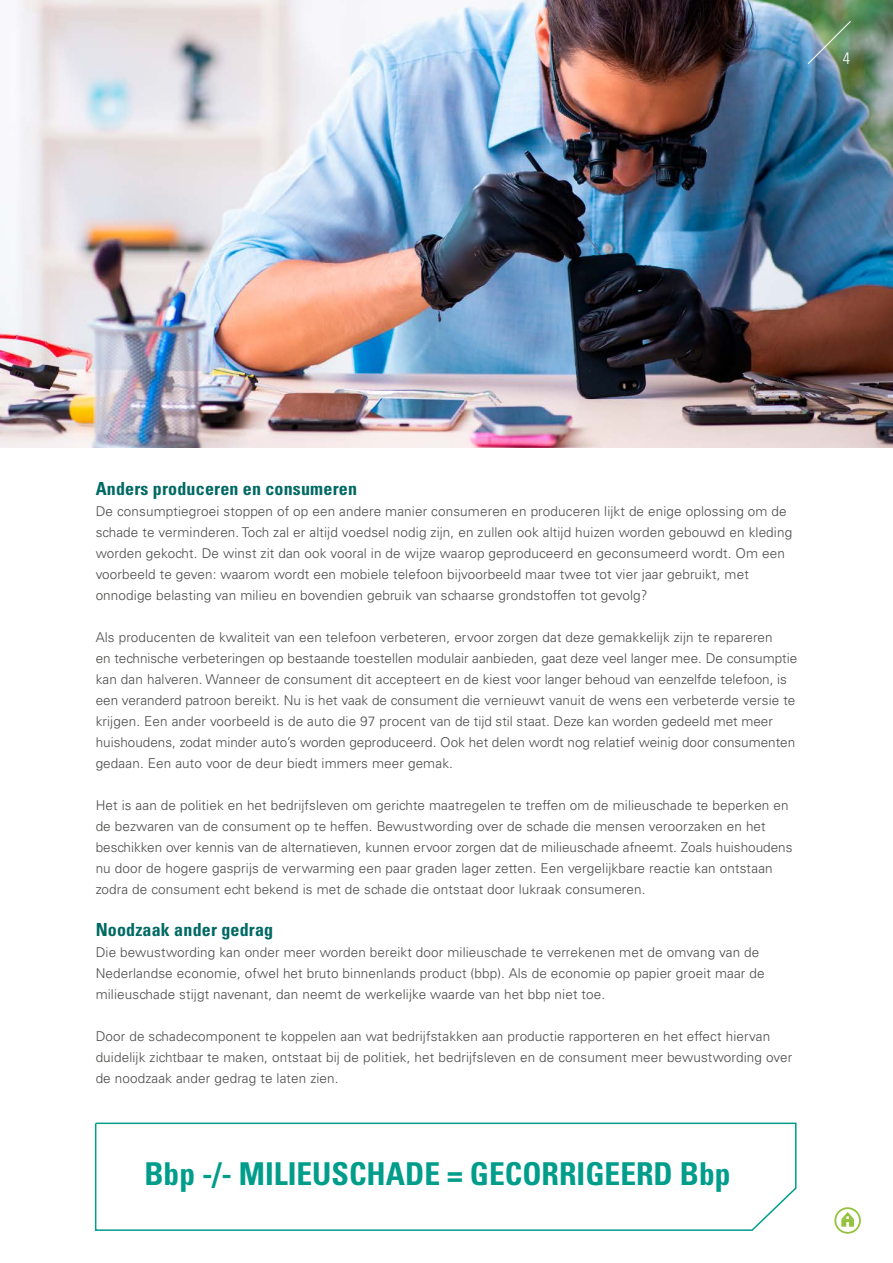
<style>
.page{position:relative;width:893px;height:1263px;background:#fff}
.page>*{position:absolute;margin:0;border:0;box-sizing:border-box;transform-origin:0 0}
.t1{font:700 condensed 31.5px "Univers LT Std";color:#009d8b}
.t2{font:700 condensed 18px "Univers LT Std";letter-spacing:.01em;color:#006963}
.t3{font:300 condensed 16.5px "Univers LT Std";color:#fff}
.t4{font:300 13.5px/21px "Univers LT Std";letter-spacing:.01em;color:#4a4a49}
</style>
<div class="page">
<img style="left:0;top:0;width:893px;height:447px">
<svg style="left:841px;top:1212px;width:13px;height:15px"></svg>
<div style="left:834px;top:1207px;width:27px;height:27px;border:2px solid #94c23d;border-radius:50%"></div>
<svg style="left:807px;top:20px;width:45px;height:45px;background:#789d88"></svg>
<svg style="left:94px;top:1122px;width:703px;height:109px"></svg>
<p class="t3" style="left:843px;top:48px;width:9px">4</p>
<h2 class="t2" style="left:96px;top:478px;width:263px">Anders produceren en consumeren</h2>
<p class="t4" style="left:96px;top:501px;width:698px">De consumptiegroei stoppen of op een andere manier consumeren en produceren lijkt de enige oplossing om de schade te verminderen. Toch zal er altijd voedsel nodig zijn, en zullen ook altijd huizen worden gebouwd en kleding worden gekocht. De winst zit dan ook vooral in de wijze waarop geproduceerd en geconsumeerd wordt. Om een voorbeeld te geven: waarom wordt een mobiele telefoon bijvoorbeeld maar twee tot vier jaar gebruikt, met onnodige belasting van milieu en bovendien gebruik van schaarse grondstoffen tot gevolg?</p>
<p class="t4" style="left:96px;top:627px;width:703px">Als producenten de kwaliteit van een telefoon verbeteren, ervoor zorgen dat deze gemakkelijk zijn te repareren<br>en technische verbeteringen op bestaande toestellen modulair aanbieden, gaat deze veel langer mee. De consumptie kan dan halveren. Wanneer de consument dit accepteert en de kiest voor langer behoud van eenzelfde telefoon, is een veranderd patroon bereikt. Nu is het vaak de consument die vernieuwt vanuit de wens een verbeterde versie te krijgen. Een ander voorbeeld is de auto die 97 procent van de tijd stil staat. Deze kan worden gedeeld met meer huishoudens, zodat minder auto’s worden geproduceerd. Ook het delen wordt nog relatief weinig door consumenten gedaan. Een auto voor de deur biedt immers meer gemak.</p>
<p class="t4" style="left:96px;top:795px;width:698px">Het is aan de politiek en het bedrijfsleven om gerichte maatregelen te treffen om de milieuschade te beperken en de bezwaren van de consument op te heffen. Bewustwording over de schade die mensen veroorzaken en het beschikken over kennis van de alternatieven, kunnen ervoor zorgen dat de milieuschade afneemt. Zoals huishoudens nu door de hogere gasprijs de verwarming een paar graden lager zetten. Een vergelijkbare reactie kan ontstaan zodra de consument echt bekend is met de schade die ontstaat door lukraak consumeren.</p>
<h2 class="t2" style="left:96px;top:919px;width:179px">Noodzaak ander gedrag</h2>
<p class="t4" style="left:96px;top:942px;width:670px">Die bewustwording kan onder meer worden bereikt door milieuschade te verrekenen met de omvang van de<br>Nederlandse economie, ofwel het bruto binnenlands product (bbp). Als de economie op papier groeit maar de milieuschade stijgt navenant, dan neemt de werkelijke waarde van het bbp niet toe.</p>
<p class="t4" style="left:96px;top:1026px;width:698px">Door de schadecomponent te koppelen aan wat bedrijfstakken aan productie rapporteren en het effect hiervan duidelijk zichtbaar te maken, ontstaat bij de politiek, het bedrijfsleven en de consument meer bewustwording over de noodzaak ander gedrag te laten zien.</p>
<h1 class="t1" style="left:144px;top:1155px;width:588px">Bbp -/- MILIEUSCHADE = GECORRIGEERD Bbp</h1>
</div>
